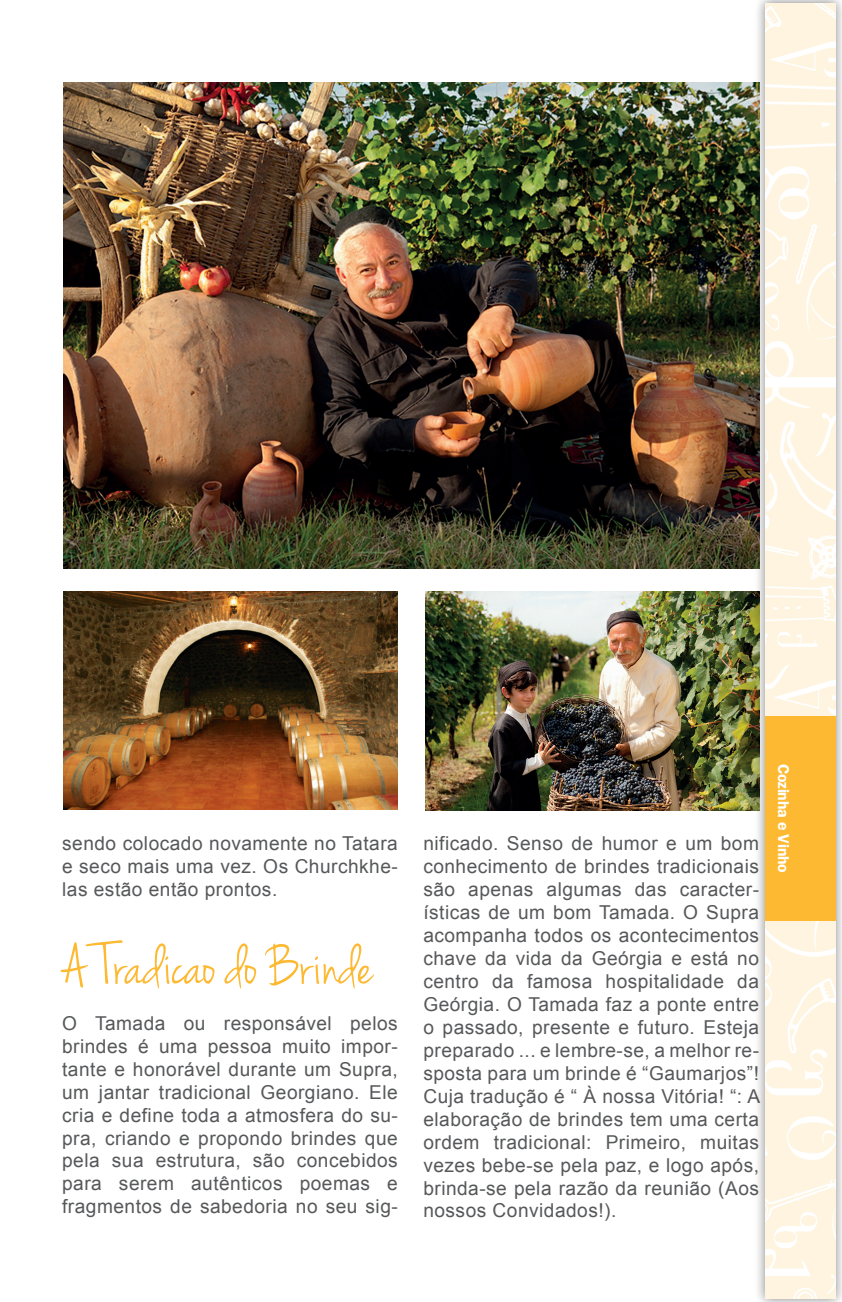
<style>
.page{position:relative;width:842px;height:1302px;background:#fff}
.page>*{position:absolute;margin:0;border:0;box-sizing:border-box;transform-origin:0 0}
.t1{font:62.1px "Jenna Sue";color:#fdb931}
.Body_Copy{font:19.12px/22.9px "Arial";letter-spacing:.025em;color:#57585a;text-align:justify}
.t2{font:600 15.75px "Franklin Gothic";letter-spacing:-.015em;color:#fff}
</style>
<div class="page">
<img style="left:64px;top:83px;width:690px;height:485px">
<img style="left:64px;top:591px;width:334px;height:218px">
<img style="left:426px;top:591px;width:328px;height:219px">
<div style="left:754px;top:0;width:88px;height:1301px;background:#231f20;opacity:.5"></div>
<svg style="left:765px;top:3px;width:71px;height:1295px;fill:#fef4e0"></svg>
<div style="left:765px;top:716px;width:71px;height:204px;background:#fdb931"></div>
<p class="Body_Copy" style="left:62px;top:831px;width:337px">sendo colocado novamente no Tatara e seco mais uma vez. Os Churchkhe&shy;las estão então prontos.</p>
<p class="t1" style="left:62px;top:929px;width:312px">A Tradicao do Brinde</p>
<p class="Body_Copy" style="left:62px;top:1011px;width:337px">O Tamada ou responsável pelos brindes é uma pessoa muito impor&shy;tante e honorável durante um Supra, um jantar tradicional Georgiano. Ele cria e define toda a atmosfera do su&shy;pra, criando e propondo brindes que pela sua estrutura, são concebidos para serem autênticos poemas e fragmentos de sabedoria no seu sig-</p>
<p class="Body_Copy" style="left:423px;top:831px;width:338px">nificado. Senso de humor e um bom conhecimento de brindes tradicionais são apenas algumas das caracter&shy;ísticas de um bom Tamada. O Supra acompanha todos os acontecimentos chave da vida da Geórgia e está no centro da famosa hospitalidade da Geórgia. O Tamada faz a ponte entre o passado, presente e futuro. Esteja preparado ... e lembre-se, a melhor re&shy;sposta para um brinde é “Gaumarjos”!<br>Cuja tradução é “ À nossa Vitória! “: A elaboração de brindes tem uma certa ordem tradicional: Primeiro, muitas vezes bebe-se pela paz, e logo após, brinda-se pela razão da reunião (Aos nossos Convidados!).</p>
<p class="t2" style="left:793px;top:763px;width:110px;rotate:90deg">Cozinha e Vinho</p>
</div>
